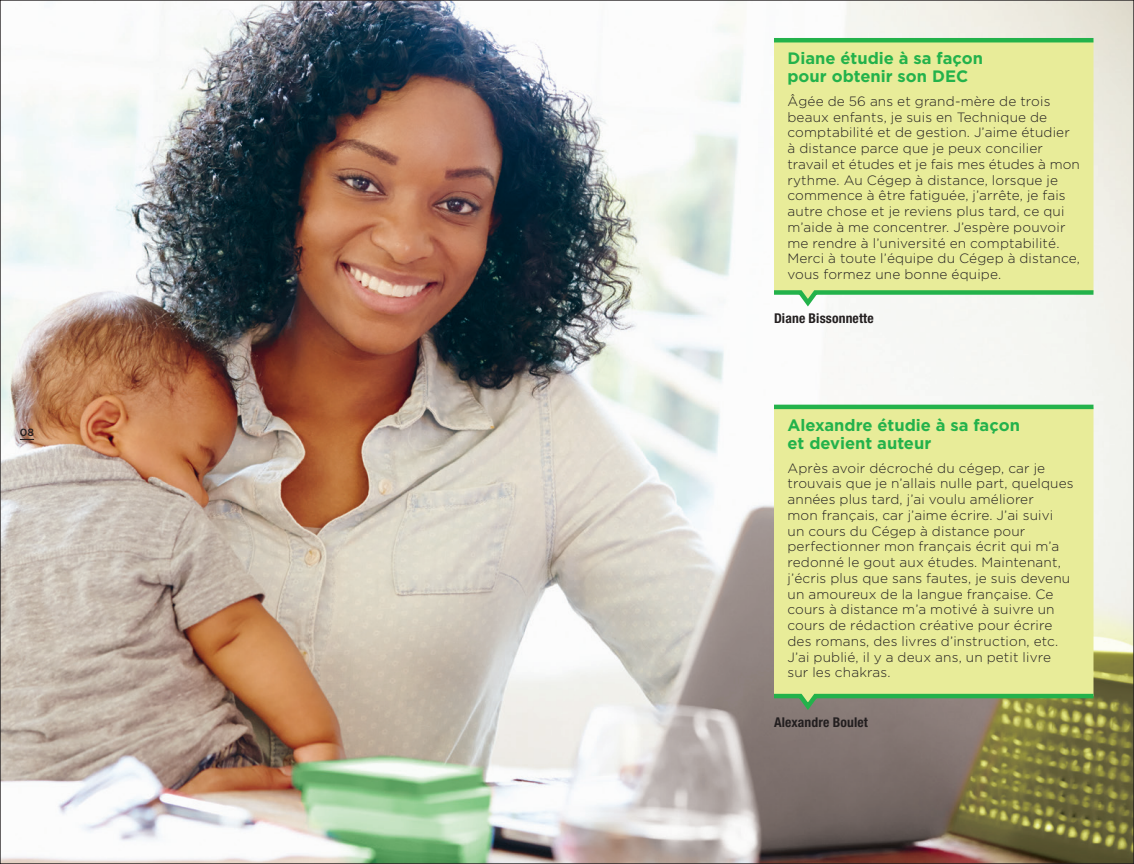
<style>
.page{position:relative;width:1134px;height:864px;background:#fff}
.page>*{position:absolute;margin:0;border:0;box-sizing:border-box;transform-origin:0 0}
.t1{font:700 16.5px/18px "Gotham";color:#23b24b}
.t2{font:300 13.5px/15.8px "Gotham";letter-spacing:.01em;color:#231f20}
.t3{font:700 condensed 13.5px "Helvetica Neue";letter-spacing:.01em;color:#231f20}
.t4{font:500 10.5px "Gotham";color:#231f20}
</style>
<div class="page">
<img style="left:2px;top:2px;width:1130px;height:860px">
<svg style="left:20px;top:439px;width:14px;height:1px"></svg>
<div style="left:774px;top:42px;width:320px;height:246px;background:#e8ec99"></div>
<hr style="left:774px;top:38px;width:320px;height:4px;background:#23b24b">
<svg style="left:770px;top:288px;width:328px;height:22px"></svg>
<div style="left:774px;top:409px;width:320px;height:283px;background:#e8ec99"></div>
<hr style="left:774px;top:405px;width:320px;height:4px;background:#23b24b">
<svg style="left:770px;top:692px;width:328px;height:22px;background:#7f9566"></svg>
<p class="t4" style="left:20px;top:427px;width:16px">08</p>
<p class="t1" style="left:788px;top:49px;width:197px">Diane étudie à sa façon pour obtenir son DEC</p>
<p class="t2" style="left:788px;top:93px;width:294px">Âgée de 56 ans et grand-mère de trois beaux enfants, je suis en Technique de comptabilité et de gestion. J’aime étudier à distance parce que je peux concilier travail et études et je fais mes études à mon rythme. Au Cégep à distance, lorsque je commence à être fatiguée, j’arrête, je fais autre chose et je reviens plus tard, ce qui m’aide à me concentrer. J’espère pouvoir me rendre à l’université en comptabilité.<br>Merci à toute l’équipe du Cégep à distance, vous formez une bonne équipe.</p>
<p class="t3" style="left:774px;top:310px;width:101px">Diane Bissonnette</p>
<p class="t1" style="left:788px;top:415px;width:234px">Alexandre étudie à sa façon et devient auteur</p>
<p class="t2" style="left:788px;top:460px;width:288px">Après avoir décroché du cégep, car je trouvais que je n’allais nulle part, quelques années plus tard, j’ai voulu améliorer<br>mon français, car j’aime écrire. J’ai suivi<br>un cours du Cégep à distance pour perfectionner mon français écrit qui m’a redonné le gout aux études. Maintenant, j’écris plus que sans fautes, je suis devenu un amoureux de la langue française. Ce cours à distance m’a motivé à suivre un cours de rédaction créative pour écrire des romans, des livres d’instruction, etc.<br>J’ai publié, il y a deux ans, un petit livre sur les chakras.</p>
<p class="t3" style="left:774px;top:714px;width:95px">Alexandre Boulet</p>
</div>
